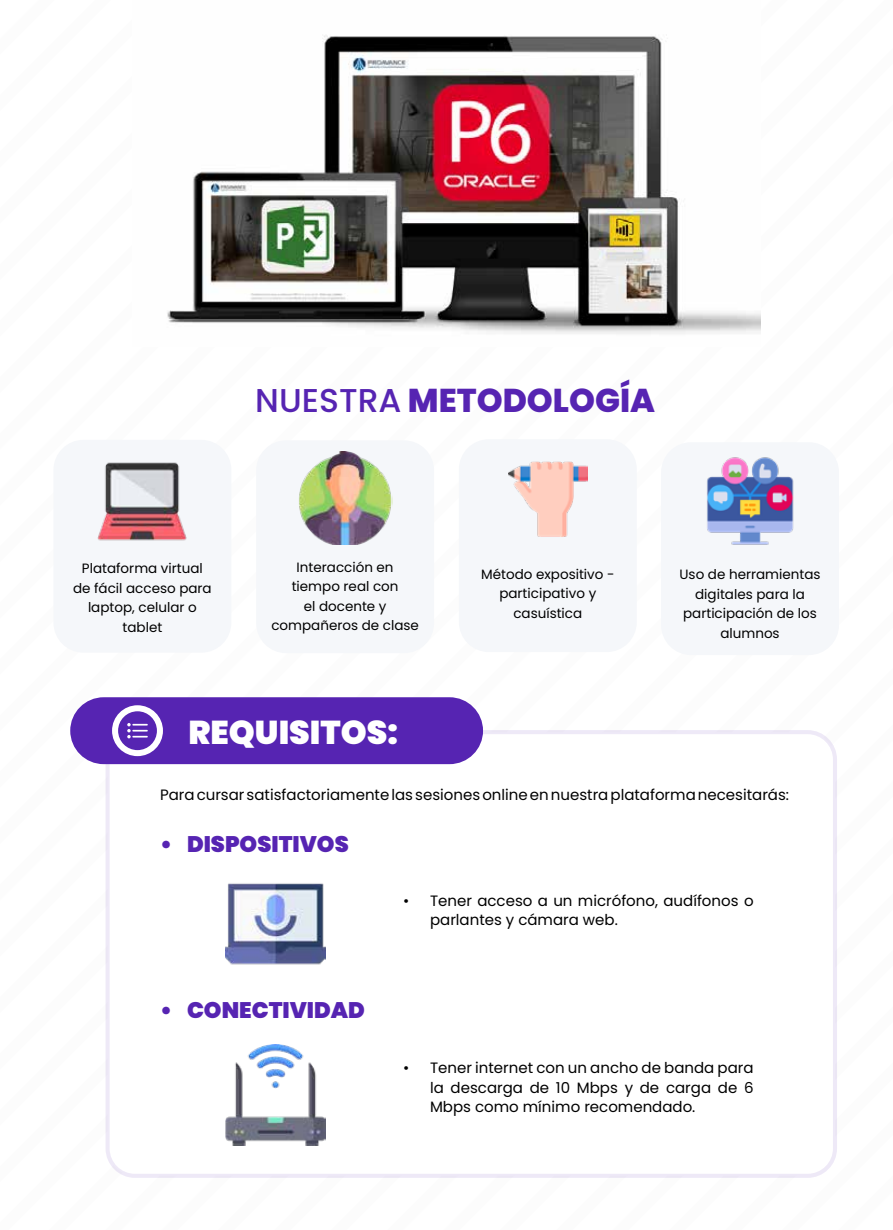
<style>
.page{position:relative;width:893px;height:1230px;background:#fff}
.page>*{position:absolute;margin:0;border:0;box-sizing:border-box;transform-origin:0 0}
.t1{font:800 33px "Poppins";color:#5624b2}
.t2{font:900 33px "Poppins";color:#fff}
.t3{font:900 22.5px "Poppins";color:#5624b2}
.t4{font:15px/19.5px "Poppins";color:#000}
.t5{font:13.5px/19.5px "Poppins";color:#000;text-align:center}
.s1{font-weight:500}
</style>
<div class="page">
<div style="left:106px;top:730px;width:731px;height:448px;border:4px solid #5624b2;border-radius:27px"></div>
<div style="left:53px;top:440px;width:178px;height:213px;background:#f5f7fa;border-radius:30px"></div>
<div style="left:256px;top:440px;width:178px;height:213px;background:#f5f7fa;border-radius:30px"></div>
<div style="left:459px;top:439px;width:178px;height:213px;background:#f5f7fa;border-radius:30px"></div>
<div style="left:661px;top:442px;width:178px;height:213px;background:#f5f7fa;border-radius:30px"></div>
<div style="left:70px;top:697px;width:413px;height:67px;background:#5624b2;border-radius:33px"></div>
<div style="left:112px;top:705px;width:51px;height:51px;background:#fff;border-radius:50%"></div>
<div style="left:118px;top:711px;width:39px;height:39px;background:#5624b2;border-radius:50%"></div>
<svg style="left:127px;top:723px;width:21px;height:15px"></svg>
<img style="left:226px;top:1045px;width:100px;height:100px">
<img style="left:226px;top:883px;width:100px;height:82px">
<img style="left:97px;top:462px;width:90px;height:79px">
<img style="left:299px;top:451px;width:94px;height:93px">
<img style="left:508px;top:461px;width:79px;height:76px">
<img style="left:707px;top:457px;width:87px;height:88px">
<img style="left:167px;top:35px;width:593px;height:299px">
<h1 class="t1" style="left:255px;top:382px;width:401px"><span class="s1">NUESTRA</span> METODOLOGÍA</h1>
<p class="t5" style="left:73px;top:559px;width:140px">Plataforma virtual de fácil acceso para laptop, celular o tablet</p>
<p class="t5" style="left:271px;top:557px;width:149px">Interacción en tiempo real con<br>el docente y compañeros de clase</p>
<p class="t5" style="left:481px;top:564px;width:135px">Método expositivo - participativo y casuística</p>
<p class="t5" style="left:679px;top:565px;width:143px">Uso de herramientas digitales para la participación de los alumnos</p>
<h1 class="t2" style="left:188px;top:713px;width:211px">REQUISITOS:</h1>
<p class="t4" style="left:160px;top:785px;width:631px">Para cursar satisfactoriamente las sesiones online en nuestra plataforma necesitarás:</p>
<h2 class="t3" style="left:160px;top:831px;width:190px">• DISPOSITIVOS</h2>
<h2 class="t3" style="left:160px;top:997px;width:206px">• CONECTIVIDAD</h2>
<p class="t4" style="left:430px;top:891px;width:325px;text-indent:-27px">• Tener acceso a un micrófono, audífonos o parlantes y cámara web.</p>
<p class="t4" style="left:430px;top:1058px;width:325px;text-align:justify;text-indent:-27px">• Tener internet con un ancho de banda para la descarga de 10 Mbps y de carga de 6<br>Mbps como mínimo recomendado.</p>
</div>
